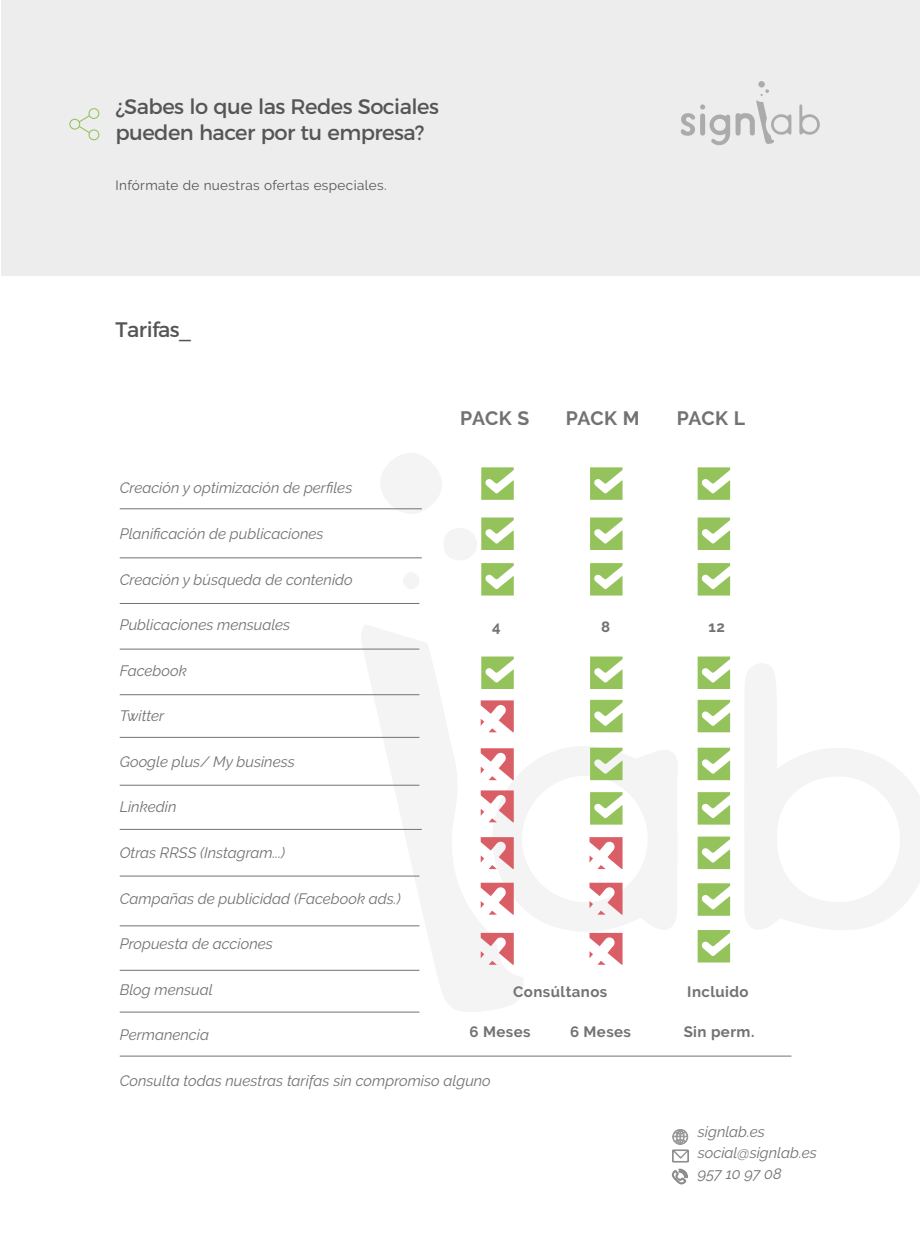
<style>
.page{position:relative;width:920px;height:1244px;background:#fff}
.page>*{position:absolute;margin:0;border:0;box-sizing:border-box;transform-origin:0 0}
.t1{font:21px/25.2px "Montserrat";letter-spacing:-.025em;color:#565555}
.t2{font:700 19.35px "Raleway";color:#727272}
.t3{font:italic 15px/21px "Raleway";color:#727272}
.t4{font:700 15px "Raleway";letter-spacing:.03em;color:#727272}
.t5{font:13.5px "Raleway";letter-spacing:.03em;color:#555}
</style>
<div class="page">
<div style="left:1px;top:1px;width:918px;height:275px;background:#eeeded"></div>
<svg style="left:361px;top:625px;width:162px;height:387px"></svg>
<svg style="left:745px;top:664px;width:175px;height:266px"></svg>
<hr style="left:120px;top:508px;width:302px;height:1px;background:#727272">
<hr style="left:120px;top:557px;width:302px;height:1px;background:#727272">
<hr style="left:120px;top:603px;width:299px;height:1px;background:#727272">
<hr style="left:120px;top:649px;width:299px;height:1px;background:#727272">
<hr style="left:120px;top:694px;width:299px;height:1px;background:#727272">
<hr style="left:120px;top:737px;width:299px;height:1px;background:#727272">
<hr style="left:120px;top:785px;width:299px;height:1px;background:#727272">
<hr style="left:120px;top:829px;width:302px;height:1px;background:#727272">
<hr style="left:120px;top:875px;width:299px;height:1px;background:#727272">
<hr style="left:120px;top:925px;width:299px;height:1px;background:#727272">
<hr style="left:120px;top:970px;width:299px;height:1px;background:#727272">
<hr style="left:120px;top:1011px;width:299px;height:1px;background:#727272">
<hr style="left:120px;top:1055px;width:671px;height:1px;background:#727272">
<svg style="left:697px;top:467px;width:33px;height:33px"></svg>
<svg style="left:697px;top:517px;width:33px;height:33px"></svg>
<svg style="left:697px;top:563px;width:33px;height:32px"></svg>
<svg style="left:697px;top:656px;width:33px;height:33px"></svg>
<svg style="left:697px;top:700px;width:33px;height:32px"></svg>
<svg style="left:697px;top:747px;width:33px;height:33px"></svg>
<svg style="left:697px;top:792px;width:33px;height:32px"></svg>
<svg style="left:697px;top:836px;width:33px;height:33px"></svg>
<svg style="left:697px;top:883px;width:33px;height:32px"></svg>
<svg style="left:697px;top:930px;width:33px;height:32px"></svg>
<svg style="left:590px;top:467px;width:32px;height:33px"></svg>
<svg style="left:590px;top:517px;width:32px;height:33px"></svg>
<svg style="left:590px;top:563px;width:32px;height:32px"></svg>
<svg style="left:590px;top:656px;width:32px;height:33px"></svg>
<svg style="left:379px;top:453px;width:134px;height:142px"></svg>
<svg style="left:481px;top:656px;width:32px;height:33px"></svg>
<svg style="left:480px;top:700px;width:197px;height:264px"></svg>
<svg style="left:69px;top:108px;width:30px;height:32px"></svg>
<img style="left:680px;top:81px;width:140px;height:65px">
<img style="left:672px;top:1149px;width:16px;height:14px">
<svg style="left:672px;top:1168px;width:16px;height:16px"></svg>
<svg style="left:672px;top:1129px;width:16px;height:15px"></svg>
<h1 class="t1" style="left:115px;top:93px;width:325px">¿Sabes lo que las Redes Sociales pueden hacer por tu empresa?</h1>
<p class="t5" style="left:115px;top:177px;width:273px">Infórmate de nuestras ofertas especiales.</p>
<h1 class="t1" style="left:115px;top:315px;width:77px">Tarifas_</h1>
<p class="t2" style="left:460px;top:407px;width:70px">PACK S</p>
<p class="t2" style="left:565px;top:407px;width:75px">PACK M</p>
<p class="t2" style="left:676px;top:407px;width:70px">PACK L</p>
<p class="t3" style="left:120px;top:477px;width:234px">Creación y optimización de perfiles</p>
<p class="t3" style="left:120px;top:523px;width:205px">Planificación de publicaciones</p>
<p class="t3" style="left:120px;top:568px;width:234px">Creación y búsqueda de contenido</p>
<p class="t3" style="left:120px;top:614px;width:172px">Publicaciones mensuales</p>
<p class="t3" style="left:120px;top:660px;width:69px">Facebook</p>
<p class="t3" style="left:120px;top:705px;width:46px">Twitter</p>
<p class="t3" style="left:120px;top:751px;width:176px">Google plus/ My business</p>
<p class="t3" style="left:120px;top:796px;width:58px">Linkedin</p>
<p class="t3" style="left:120px;top:842px;width:167px">Otras RRSS (Instagram...)</p>
<p class="t3" style="left:120px;top:887px;width:282px">Campañas de publicidad (Facebook ads.)</p>
<p class="t3" style="left:120px;top:933px;width:155px">Propuesta de acciones</p>
<p class="t3" style="left:120px;top:979px;width:94px">Blog mensual</p>
<p class="t3" style="left:120px;top:1024px;width:91px">Permanencia</p>
<p class="t3" style="left:120px;top:1070px;width:372px">Consulta todas nuestras tarifas sin compromiso alguno</p>
<p class="t4" style="left:601px;top:618px;width:11px">8</p>
<p class="t4" style="left:708px;top:618px;width:18px">12</p>
<p class="t4" style="left:492px;top:618px;width:10px">4</p>
<p class="t4" style="left:513px;top:983px;width:96px">Consúltanos</p>
<p class="t4" style="left:687px;top:983px;width:63px">Incluido</p>
<p class="t4" style="left:570px;top:1023px;width:62px">6 Meses</p>
<p class="t4" style="left:683px;top:1023px;width:72px">Sin perm.</p>
<p class="t4" style="left:469px;top:1023px;width:62px">6 Meses</p>
<p class="t3" style="left:698px;top:1121px;width:120px">signlab.es social@signlab.es<br>957 10 97 08</p>
<p class="t3" style="left:699px;top:1142px;width:108px">www.gmail.com</p>
</div>
